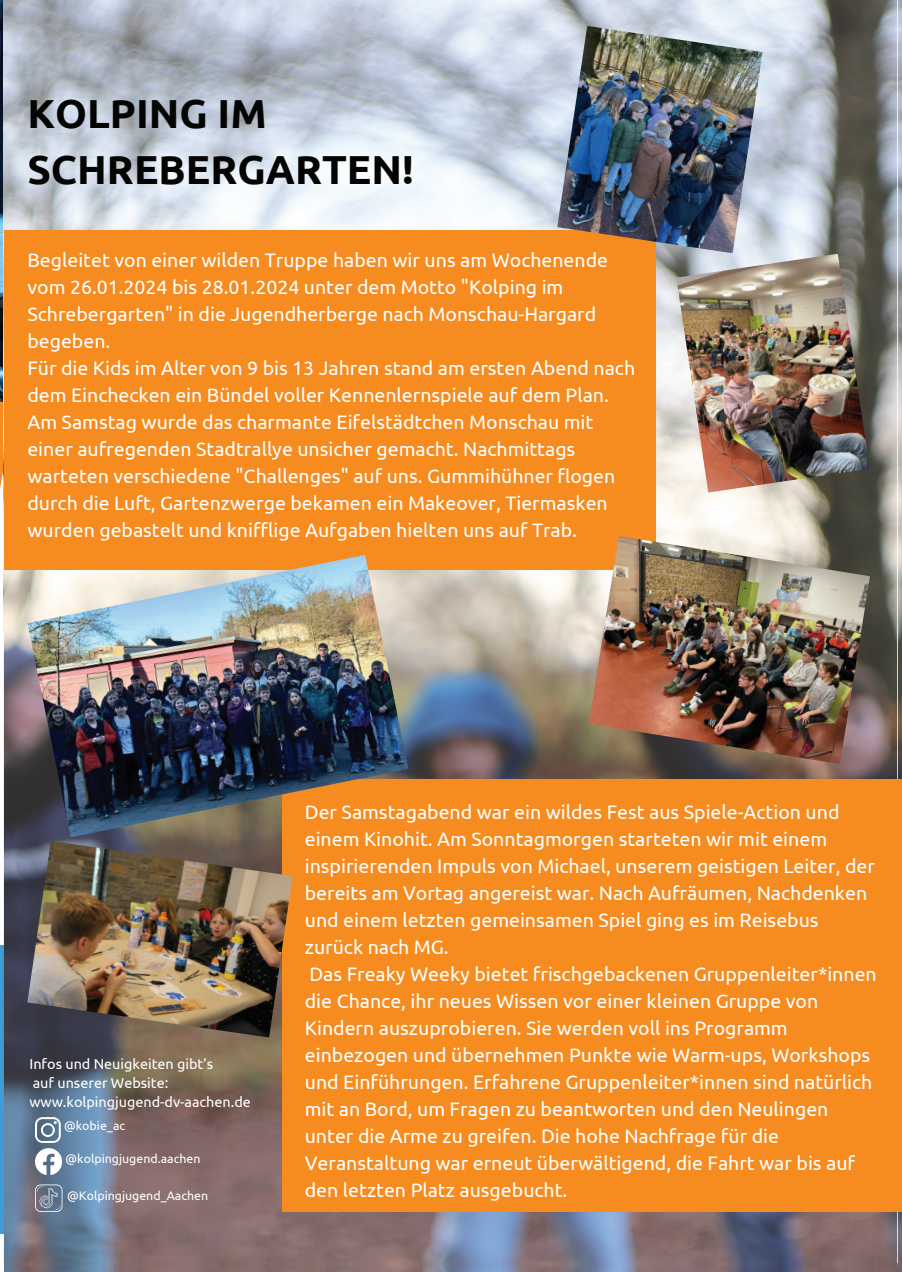
<style>
.page{position:relative;width:902px;height:1272px;background:#fff}
.page>*{position:absolute;margin:0;border:0;box-sizing:border-box;transform-origin:0 0}
.t1{font:700 40.5px/56.2px "Ubuntu";color:#040503}
.t2{font:19.5px/27px "Ubuntu";color:#fff}
.t3{font:14.4px/19px "Ubuntu";color:#fff}
.t4{font:12.3px "Ubuntu";color:#fff}
</style>
<div class="page">
<svg style="left:0;top:488px;width:4px;height:775px"></svg>
<img style="left:0;top:0;width:4px;height:401px">
<svg style="left:0;top:401px;width:4px;height:87px"></svg>
<div style="left:0;top:945px;width:5px;height:288px;background:#419bd5"></div>
<img style="left:4px;top:0;width:735px;height:631px">
<img style="left:739px;top:0;width:158px;height:779px">
<img style="left:4px;top:631px;width:315px;height:632px">
<img style="left:408px;top:631px;width:332px;height:148px">
<img style="left:319px;top:1211px;width:578px;height:52px">
<div style="left:282px;top:779px;width:615px;height:432px;background:#f68b1f"></div>
<div style="left:4px;top:230px;width:651px;height:339px;background:#f68b1f"></div>
<img style="left:557px;top:26px;width:205px;height:227px">
<img style="left:588px;top:536px;width:281px;height:228px">
<img style="left:27px;top:555px;width:381px;height:282px">
<img style="left:27px;top:840px;width:265px;height:197px">
<img style="left:676px;top:254px;width:193px;height:238px">
<svg style="left:35px;top:1117px;width:25px;height:25px"></svg>
<svg style="left:35px;top:1148px;width:27px;height:26px"></svg>
<svg style="left:35px;top:1184px;width:27px;height:27px"></svg>
<img style="left:4px;top:1263px;width:893px;height:8px">
<img style="left:897px;top:0;width:4px;height:1263px">
<hr style="left:897px;top:779px;width:4px;height:432px;background:#f68b1f">
<svg style="left:897px;top:1263px;width:4px;height:8px"></svg>
<h1 class="t1" style="left:27px;top:85px;width:388px">KOLPING IM<br>SCHREBERGARTEN!</h1>
<p class="t2" style="left:27px;top:245px;width:609px">Begleitet von einer wilden Truppe haben wir uns am Wochenende vom 26.01.2024 bis 28.01.2024 unter dem Motto "Kolping im Schrebergarten" in die Jugendherberge nach Monschau-Hargard begeben.<br>Für die Kids im Alter von 9 bis 13 Jahren stand am ersten Abend nach dem Einchecken ein Bündel voller Kennenlernspiele auf dem Plan.<br>Am Samstag wurde das charmante Eifelstädtchen Monschau mit einer aufregenden Stadtrallye unsicher gemacht. Nachmittags warteten verschiedene "Challenges" auf uns. Gummihühner flogen durch die Luft, Gartenzwerge bekamen ein Makeover, Tiermasken wurden gebastelt und knifflige Aufgaben hielten uns auf Trab.</p>
<p class="t3" style="left:29px;top:1053px;width:223px">Infos und Neuigkeiten gibt’s<br>auf unserer Website: www.kolpingjugend-dv-aachen.de</p>
<p class="t4" style="left:64px;top:1117px;width:63px">@kobie_ac</p>
<p class="t4" style="left:66px;top:1150px;width:136px">@kolpingjugend.aachen</p>
<p class="t4" style="left:67px;top:1187px;width:142px">@Kolpingjugend_Aachen</p>
<p class="t2" style="left:305px;top:797px;width:573px">Der Samstagabend war ein wildes Fest aus Spiele-Action und einem Kinohit. Am Sonntagmorgen starteten wir mit einem inspirierenden Impuls von Michael, unserem geistigen Leiter, der bereits am Vortag angereist war. Nach Aufräumen, Nachdenken und einem letzten gemeinsamen Spiel ging es im Reisebus zurück nach MG.<br>Das Freaky Weeky bietet frischgebackenen Gruppenleiter*innen die Chance, ihr neues Wissen vor einer kleinen Gruppe von Kindern auszuprobieren. Sie werden voll ins Programm einbezogen und übernehmen Punkte wie Warm-ups, Workshops und Einführungen. Erfahrene Gruppenleiter*innen sind natürlich mit an Bord, um Fragen zu beantworten und den Neulingen unter die Arme zu greifen. Die hohe Nachfrage für die Veranstaltung war erneut überwältigend, die Fahrt war bis auf den letzten Platz ausgebucht.</p>
</div>
